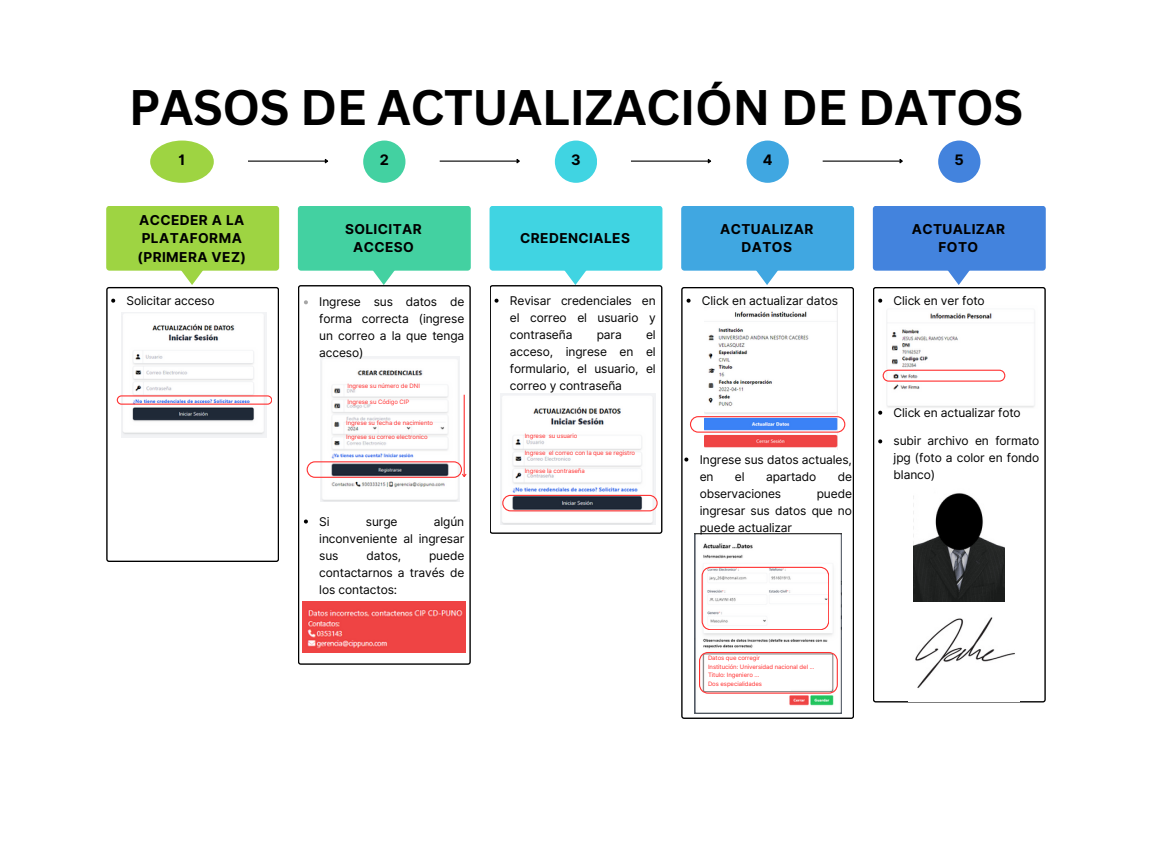
<style>
.page{position:relative;width:1152px;height:864px;background:#fff}
.page>*{position:absolute;margin:0;border:0;box-sizing:border-box;transform-origin:0 0}
.t1{font:700 48.6px "Canva Sans";letter-spacing:-.01em;color:#000}
.t2{font:700 14.4px "Inter";color:#000}
.t3{font:700 13.65px/18.1px "Inter";letter-spacing:.03em;color:#000;text-align:center}
.t4{font:12px/17px "Inter";letter-spacing:-.01em;color:#000;text-align:justify}
.t5{font:6px "Inter";letter-spacing:-.01em;color:#ff3131}
</style>
<div class="page">
<svg style="left:106px;top:287px;width:173px;height:275px"></svg>
<svg style="left:298px;top:285px;width:173px;height:380px"></svg>
<div style="left:106px;top:206px;width:173px;height:65px;background:#9ed442;border-radius:3px"></div>
<div style="left:298px;top:206px;width:173px;height:65px;background:#43d1a1;border-radius:3px"></div>
<svg style="left:181px;top:270px;width:23px;height:15px"></svg>
<svg style="left:372px;top:270px;width:23px;height:15px"></svg>
<svg style="left:490px;top:285px;width:172px;height:249px"></svg>
<div style="left:490px;top:206px;width:172px;height:65px;background:#40d4e2;border-radius:3px"></div>
<svg style="left:564px;top:270px;width:23px;height:15px"></svg>
<svg style="left:681px;top:287px;width:173px;height:432px"></svg>
<div style="left:681px;top:206px;width:173px;height:65px;background:#40a7e1;border-radius:3px"></div>
<svg style="left:755px;top:270px;width:24px;height:15px"></svg>
<svg style="left:873px;top:287px;width:173px;height:415px"></svg>
<div style="left:873px;top:206px;width:173px;height:65px;background:#4383dd;border-radius:3px"></div>
<svg style="left:947px;top:270px;width:23px;height:15px"></svg>
<div style="left:150px;top:141px;width:64px;height:42px;background:#9ed442;border-radius:50%"></div>
<div style="left:363px;top:141px;width:42px;height:42px;background:#43d1a1;border-radius:50%"></div>
<div style="left:555px;top:141px;width:42px;height:42px;background:#40d4e2;border-radius:50%"></div>
<div style="left:747px;top:141px;width:42px;height:42px;background:#40a7e1;border-radius:50%"></div>
<div style="left:938px;top:141px;width:42px;height:42px;background:#4383dd;border-radius:50%"></div>
<hr style="left:248px;top:161px;width:77px;height:1px;background:#000">
<svg style="left:324px;top:159px;width:5px;height:5px"></svg>
<hr style="left:440px;top:161px;width:77px;height:1px;background:#000">
<svg style="left:516px;top:159px;width:4px;height:5px"></svg>
<hr style="left:631px;top:161px;width:77px;height:1px;background:#000">
<svg style="left:707px;top:159px;width:5px;height:5px"></svg>
<hr style="left:823px;top:161px;width:77px;height:1px;background:#000">
<svg style="left:898px;top:159px;width:5px;height:5px"></svg>
<img style="left:122px;top:312px;width:145px;height:125px">
<svg style="left:117px;top:395px;width:155px;height:9px"></svg>
<img style="left:321px;top:356px;width:138px;height:145px">
<hr style="left:464px;top:395px;width:1px;height:82px;background:#ff3131">
<svg style="left:307px;top:461px;width:160px;height:17px"></svg>
<img style="left:303px;top:602px;width:163px;height:51px">
<img style="left:500px;top:393px;width:156px;height:132px">
<svg style="left:502px;top:495px;width:155px;height:16px"></svg>
<img style="left:704px;top:301px;width:134px;height:148px">
<svg style="left:690px;top:416px;width:155px;height:17px"></svg>
<img style="left:695px;top:534px;width:146px;height:180px">
<svg style="left:699px;top:652px;width:138px;height:42px"></svg>
<svg style="left:702px;top:567px;width:127px;height:63px"></svg>
<img style="left:882px;top:301px;width:155px;height:108px">
<svg style="left:883px;top:370px;width:122px;height:12px"></svg>
<img style="left:913px;top:483px;width:91px;height:118px">
<img style="left:909px;top:605px;width:110px;height:96px">
<img style="left:706px;top:656px;width:84px;height:34px">
<svg style="left:111px;top:299px;width:4px;height:4px"></svg>
<svg style="left:304px;top:300px;width:4px;height:4px"></svg>
<svg style="left:304px;top:520px;width:4px;height:4px"></svg>
<svg style="left:495px;top:299px;width:4px;height:4px"></svg>
<svg style="left:687px;top:299px;width:4px;height:4px"></svg>
<svg style="left:878px;top:299px;width:4px;height:4px"></svg>
<svg style="left:684px;top:458px;width:4px;height:4px"></svg>
<svg style="left:878px;top:411px;width:4px;height:4px"></svg>
<svg style="left:878px;top:439px;width:4px;height:4px"></svg>
<p class="t1" style="left:129px;top:74px;width:896px">PASOS DE ACTUALIZACIÓN DE DATOS</p>
<p class="t2" style="left:179px;top:151px;width:8px">1</p>
<p class="t2" style="left:380px;top:151px;width:11px">2</p>
<p class="t2" style="left:571px;top:151px;width:11px">3</p>
<p class="t2" style="left:763px;top:151px;width:11px">4</p>
<p class="t2" style="left:955px;top:151px;width:11px">5</p>
<h3 class="t3" style="left:137px;top:211px;width:110px">ACCEDER A LA<br>PLATAFORMA (PRIMERA VEZ)</h3>
<p class="t3" style="left:345px;top:220px;width:78px">SOLICITAR<br>ACCESO</p>
<h2 class="t3" style="left:520px;top:229px;width:111px">CREDENCIALES</h2>
<h3 class="t3" style="left:720px;top:220px;width:95px">ACTUALIZAR<br>DATOS</h3>
<p class="t3" style="left:912px;top:220px;width:95px">ACTUALIZAR<br>FOTO</p>
<p class="t4" style="left:127px;top:292px;width:89px">Solicitar acceso</p>
<p class="t4" style="left:319px;top:294px;width:147px">Ingrese sus datos de forma correcta (ingrese un correo a la que tenga acceso)</p>
<p class="t5" style="left:348px;top:382px;width:74px">Ingrese su número de DNI</p>
<p class="t5" style="left:348px;top:398px;width:63px">Ingrese su Código CIP</p>
<h2 class="t5" style="left:346px;top:419px;width:89px">Ingrese su fecha de nacimiento</h2>
<h3 class="t5" style="left:346px;top:434px;width:83px">Ingrese su correo electronico</h3>
<p class="t4" style="left:319px;top:513px;width:147px;text-indent:115px">algún inconveniente al ingresar sus</p>
<p class="t4" style="left:319px;top:513px;width:12px">Si</p>
<p class="t4" style="left:366px;top:513px;width:33px">surge</p>
<p class="t4" style="left:319px;top:547px;width:147px;text-indent:110px">puede contactarnos a través de los contactos:</p>
<p class="t4" style="left:366px;top:547px;width:36px">datos,</p>
<p class="t4" style="left:510px;top:292px;width:147px">Revisar credenciales en el correo el usuario y contraseña</p>
<p class="t4" style="left:510px;top:326px;width:147px;text-indent:136px">el acceso, ingrese en el formulario, el usuario, el correo y contraseña</p>
<p class="t4" style="left:597px;top:326px;width:27px">para</p>
<p class="t5" style="left:525px;top:432px;width:54px">Ingrese su usuario</p>
<p class="t5" style="left:525px;top:449px;width:112px">Ingrese el correo con la que se registro</p>
<p class="t5" style="left:525px;top:467px;width:61px">Ingrese la contraseña</p>
<p class="t4" style="left:702px;top:292px;width:138px">Click en actualizar datos</p>
<h3 class="t4" style="left:894px;top:292px;width:93px">Click en ver foto</h3>
<h2 class="t4" style="left:700px;top:451px;width:154px">Ingrese sus datos actuales, en</h2>
<h2 class="t4" style="left:735px;top:468px;width:11px">el</h2>
<h2 class="t4" style="left:766px;top:468px;width:52px">apartado</h2>
<h2 class="t4" style="left:838px;top:468px;width:16px">de</h2>
<h2 class="t4" style="left:700px;top:485px;width:83px">observaciones</h2>
<h2 class="t4" style="left:700px;top:485px;width:154px;text-indent:117px">puede ingresar sus datos que no puede actualizar</h2>
<h3 class="t4" style="left:894px;top:404px;width:129px">Click en actualizar foto</h3>
<p class="t4" style="left:894px;top:433px;width:147px">subir archivo en formato jpg (foto a color en fondo blanco)</p>
<h3 class="t5" style="left:708px;top:654px;width:53px">Datos que corregir</h3>
<h3 class="t5" style="left:708px;top:663px;width:108px">Institución: Universidad nacional del ...</h3>
<p class="t5" style="left:708px;top:671px;width:53px">Titulo: Ingeniero ...</p>
<p class="t5" style="left:708px;top:680px;width:55px">Dos especialidades</p>
</div>
